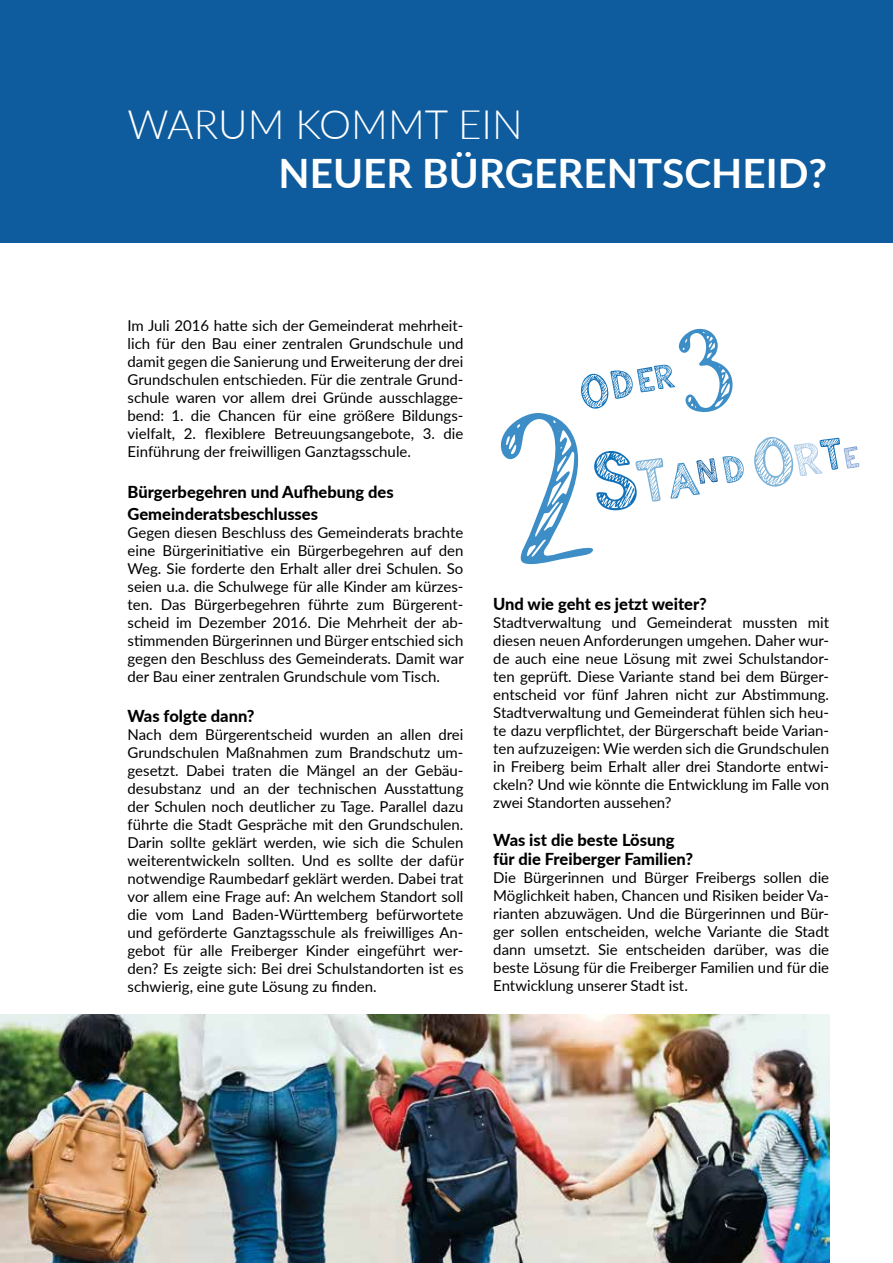
<style>
.page{position:relative;width:893px;height:1263px;background:#fff}
.page>*{position:absolute;margin:0;border:0;box-sizing:border-box;transform-origin:0 0}
.t1{font:700 40.5px "Lato";color:#fff}
.t2{font:300 40.5px "Lato";color:#fff}
.t3{font:800 16.5px/21.6px "Lato";color:#000}
.t4{font:15px/18px "Lato";color:#000;text-align:justify}
</style>
<div class="page">
<div style="left:0;top:0;width:893px;height:242px;background:#0e5c9d"></div>
<svg style="left:754px;top:437px;width:105px;height:50px"></svg>
<svg style="left:500px;top:328px;width:244px;height:237px"></svg>
<img style="left:0;top:1015px;width:829px;height:248px">
<h1 class="t2" style="left:128px;top:96px;width:397px">WARUM KOMMT EIN</h1>
<h1 class="t1" style="left:279px;top:143px;width:550px">NEUER BÜRGERENTSCHEID?</h1>
<p class="t4" style="left:128px;top:316px;width:337px">Im Juli 2016 hatte sich der Gemeinderat mehrheit&shy;lich für den Bau einer zentralen Grundschule und damit gegen die Sanierung und Erweiterung der drei Grundschulen entschieden. Für die zentrale Grund&shy;schule waren vor allem drei Gründe ausschlagge&shy;bend: 1. die Chancen für eine größere Bildungs&shy;vielfalt, 2. flexiblere Betreuungsangebote, 3. die Einführung der freiwilligen Ganztagsschule.</p>
<p class="t3" style="left:128px;top:481px;width:268px">Bürgerbegehren und Aufhebung des<br>Gemeinderatsbeschlusses</p>
<p class="t4" style="left:128px;top:523px;width:338px">Gegen diesen Beschluss des Gemeinderats brachte eine Bürgerinitiative ein Bürgerbegehren auf den Weg. Sie forderte den Erhalt aller drei Schulen. So seien u.a. die Schulwege für alle Kinder am kürzes&shy;ten. Das Bürgerbegehren führte zum Bürgerent&shy;scheid im Dezember 2016. Die Mehrheit der ab&shy;stimmenden Bürgerinnen und Bürger entschied sich gegen den Beschluss des Gemeinderats. Damit war der Bau einer zentralen Grundschule vom Tisch.</p>
<p class="t3" style="left:128px;top:704px;width:129px">Was folgte dann?</p>
<p class="t4" style="left:128px;top:724px;width:338px">Nach dem Bürgerentscheid wurden an allen drei Grundschulen Maßnahmen zum Brandschutz um&shy;gesetzt. Dabei traten die Mängel an der Gebäu&shy;desubstanz und an der technischen Ausstattung der Schulen noch deutlicher zu Tage. Parallel dazu führte die Stadt Gespräche mit den Grundschulen.<br>Darin sollte geklärt werden, wie sich die Schulen weiterentwickeln sollten. Und es sollte der dafür notwendige Raumbedarf geklärt werden. Dabei trat vor allem eine Frage auf: An welchem Standort soll die vom Land Baden-Württemberg befürwortete und geförderte Ganztagsschule als freiwilliges An&shy;gebot für alle Freiberger Kinder eingeführt wer&shy;den? Es zeigte sich: Bei drei Schulstandorten ist es schwierig, eine gute Lösung zu finden.</p>
<p class="t3" style="left:493px;top:592px;width:215px">Und wie geht es jetzt weiter?</p>
<p class="t4" style="left:493px;top:613px;width:337px">Stadtverwaltung und Gemeinderat mussten mit diesen neuen Anforderungen umgehen. Daher wur&shy;de auch eine neue Lösung mit zwei Schulstandor&shy;ten geprüft. Diese Variante stand bei dem Bürger&shy;entscheid vor fünf Jahren nicht zur Abstimmung.<br>Stadtverwaltung und Gemeinderat fühlen sich heu&shy;te dazu verpflichtet, der Bürgerschaft beide Varian&shy;ten aufzuzeigen: Wie werden sich die Grundschulen in Freiberg beim Erhalt aller drei Standorte entwi&shy;ckeln? Und wie könnte die Entwicklung im Falle von zwei Standorten aussehen?</p>
<p class="t3" style="left:493px;top:829px;width:201px;line-height:19.8px">Was ist die beste Lösung für die Freiberger Familien?</p>
<p class="t4" style="left:493px;top:868px;width:337px">Die Bürgerinnen und Bürger Freibergs sollen die Möglichkeit haben, Chancen und Risiken beider Va&shy;rianten abzuwägen. Und die Bürgerinnen und Bür&shy;ger sollen entscheiden, welche Variante die Stadt dann umsetzt. Sie entscheiden darüber, was die beste Lösung für die Freiberger Familien und für die Entwicklung unserer Stadt ist.</p>
</div>
